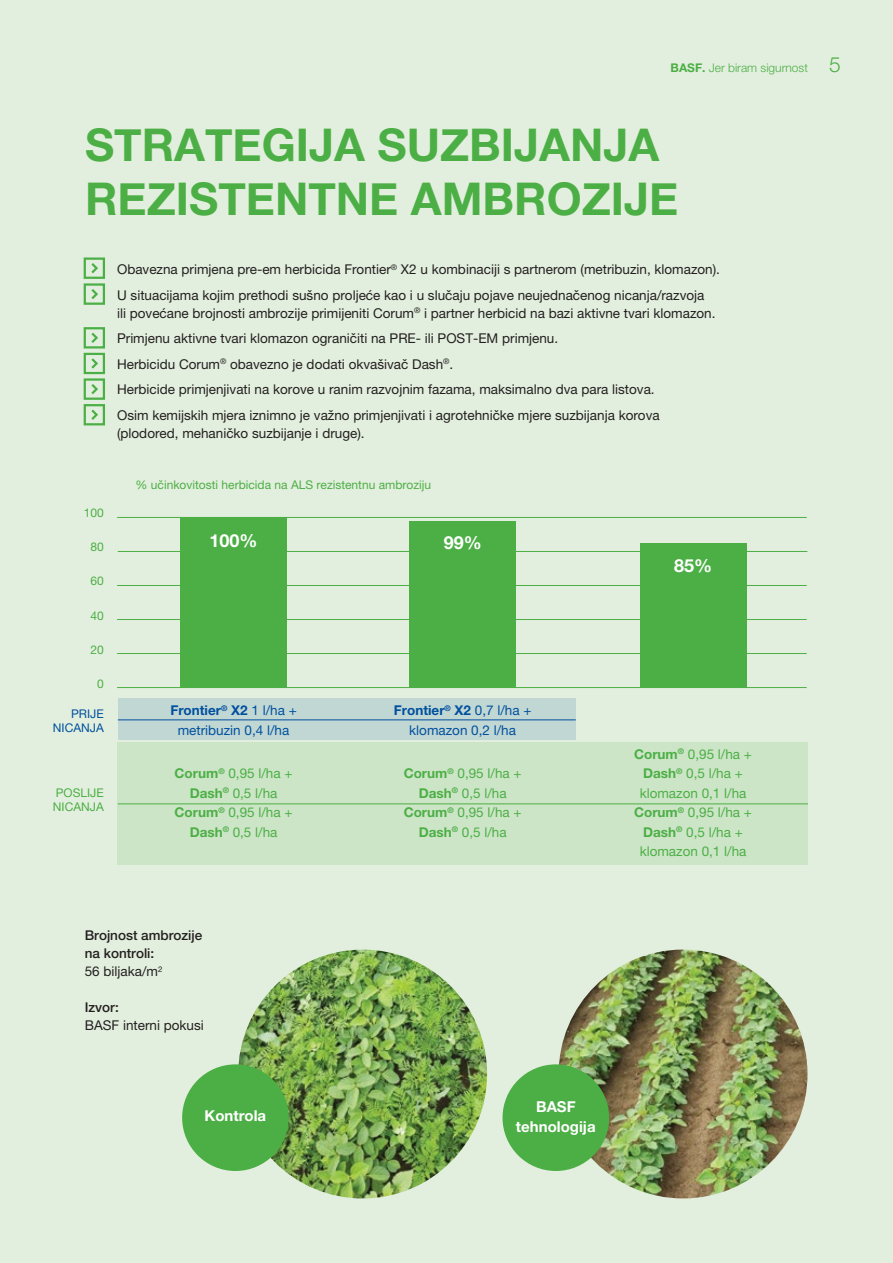
<style>
.page{position:relative;width:893px;height:1263px;background:#e3efde}
.page>*{position:absolute;margin:0;border:0;box-sizing:border-box;transform-origin:0 0}
.t1{font:700 45px/54px "Helvetica Neue";color:#4caf45}
.t2{font:700 18px "Helvetica Neue LT Pro";color:#fff}
.t3{font:700 15px/19.5px "Helvetica Neue LT Pro";color:#fff;text-align:center}
.t4{font:13.5px/25.5px "Helvetica Neue LT Pro";color:#231f20}
.t5{font:13.5px/19.5px "Helvetica Neue LT Pro";color:#4caf45;text-align:center}
.t6{font:13.5px/19.5px "Helvetica Neue LT Pro";color:#00509e;text-align:center}
.t7{font:500 13.5px/18px "Helvetica Neue LT Pro";color:#231f20}
.t8{font:12px/14.4px "Helvetica Neue LT Pro";color:#4caf45}
.t9{font:300 12px "Helvetica Neue LT Pro";color:#4caf45}
.t10{font:12px/14.4px "Helvetica Neue LT Pro";color:#00509e;text-align:right}
.s1{font-weight:700}
.s2{font-size:21px}
.s3{font-weight:400}
</style>
<div class="page">
<img style="left:238px;top:949px;width:249px;height:249px;border-radius:124px">
<div style="left:182px;top:1064px;width:107px;height:107px;background:#4caf45;border-radius:50%"></div>
<img style="left:559px;top:949px;width:248px;height:249px;border-radius:124px">
<div style="left:502px;top:1064px;width:107px;height:107px;background:#4caf45;border-radius:50%"></div>
<div style="left:118px;top:698px;width:458px;height:41px;background:#c1d7d4"></div>
<div style="left:118px;top:743px;width:690px;height:122px;background:#cce5c7"></div>
<hr style="left:117px;top:687px;width:690px;height:1px;background:#4caf45">
<hr style="left:117px;top:653px;width:690px;height:1px;background:#4caf45">
<hr style="left:117px;top:619px;width:690px;height:1px;background:#4caf45">
<hr style="left:117px;top:585px;width:690px;height:1px;background:#4caf45">
<hr style="left:118px;top:551px;width:689px;height:1px;background:#4caf45">
<hr style="left:117px;top:517px;width:690px;height:1px;background:#4caf45">
<hr style="left:118px;top:720px;width:458px;height:1px;background:#00509e">
<hr style="left:118px;top:804px;width:690px;height:1px;background:#4caf45">
<div style="left:640px;top:543px;width:106px;height:144px;background:#4caf45"></div>
<div style="left:409px;top:521px;width:107px;height:166px;background:#4caf45"></div>
<div style="left:180px;top:517px;width:107px;height:170px;background:#4caf45"></div>
<div style="left:84px;top:283px;width:21px;height:22px;border:2px solid #4caf45"></div>
<svg style="left:91px;top:289px;width:7px;height:10px"></svg>
<div style="left:84px;top:327px;width:21px;height:21px;border:2px solid #4caf45"></div>
<svg style="left:91px;top:332px;width:7px;height:11px"></svg>
<div style="left:84px;top:353px;width:21px;height:21px;border:2px solid #4caf45"></div>
<svg style="left:91px;top:358px;width:7px;height:11px"></svg>
<div style="left:84px;top:378px;width:21px;height:22px;border:2px solid #4caf45"></div>
<svg style="left:91px;top:384px;width:7px;height:10px"></svg>
<div style="left:84px;top:404px;width:21px;height:21px;border:2px solid #4caf45"></div>
<svg style="left:91px;top:409px;width:7px;height:11px"></svg>
<div style="left:84px;top:257px;width:21px;height:22px;border:2px solid #4caf45"></div>
<svg style="left:91px;top:263px;width:7px;height:11px"></svg>
<p class="t9" style="left:671px;top:60px;width:172px"><span class="s1">BASF.</span> Jer biram sigurnost <span class="s2">5</span></p>
<h1 class="t1" style="left:85px;top:119px;width:595px">STRATEGIJA SUZBIJANJA<br>REZISTENTNE AMBROZIJE</h1>
<p class="t4" style="left:117px;top:256px;width:604px">Obavezna primjena pre-em herbicida Frontier<sup>®</sup> X2 u kombinaciji s partnerom (metribuzin, klomazon).<br>U situacijama kojim prethodi sušno proljeće kao i u slučaju pojave neujednačenog nicanja/razvoja</p>
<p class="t4" style="left:117px;top:300px;width:600px">ili povećane brojnosti ambrozije primijeniti Corum<sup>®</sup> i partner herbicid na bazi aktivne tvari klomazon.<br>Primjenu aktivne tvari klomazon ograničiti na PRE- ili POST-EM primjenu.<br>Herbicidu Corum<sup>®</sup> obavezno je dodati okvašivač Dash<sup>®</sup>.<br>Herbicide primjenjivati na korove u ranim razvojnim fazama, maksimalno dva para listova.<br>Osim kemijskih mjera iznimno je važno primjenjivati i agrotehničke mjere suzbijanja korova</p>
<p class="t4" style="left:117px;top:420px;width:249px">(plodored, mehaničko suzbijanje i druge).</p>
<p class="t8" style="left:84px;top:506px;width:22px">100</p>
<p class="t8" style="left:91px;top:540px;width:15px">80</p>
<p class="t8" style="left:91px;top:574px;width:15px">60</p>
<p class="t8" style="left:91px;top:608px;width:15px">40</p>
<p class="t8" style="left:91px;top:642px;width:15px">20</p>
<p class="t8" style="left:97px;top:676px;width:8px">0</p>
<p class="t10" style="left:53px;top:706px;width:52px">PRIJE<br>NICANJA</p>
<p class="t8" style="left:53px;top:785px;width:52px">POSLIJE<br>NICANJA</p>
<p class="t8" style="left:136px;top:477px;width:297px">% učinkovitosti herbicida na ALS rezistentnu ambroziju</p>
<h2 class="t2" style="left:210px;top:529px;width:50px">100%</h2>
<h2 class="t2" style="left:444px;top:531px;width:40px">99%</h2>
<p class="t6" style="left:170px;top:701px;width:128px"><span class="s1">Frontier</span><sup>®</sup> <span class="s1">X2</span> 1 l/ha + metribuzin 0,4 l/ha</p>
<p class="t5" style="left:175px;top:764px;width:119px"><span class="s1">Corum</span><sup>®</sup> 0,95 l/ha +<br><span class="s1">Dash</span><sup>®</sup> 0,5 l/ha<br><span class="s1">Corum</span><sup>®</sup> 0,95 l/ha +<br><span class="s1">Dash</span><sup>®</sup> 0,5 l/ha</p>
<p class="t6" style="left:394px;top:701px;width:139px"><span class="s1">Frontier</span><sup>®</sup> <span class="s1">X2</span> 0,7 l/ha + klomazon 0,2 l/ha</p>
<p class="t5" style="left:404px;top:764px;width:119px"><span class="s1">Corum</span><sup>®</sup> 0,95 l/ha +<br><span class="s1">Dash</span><sup>®</sup> 0,5 l/ha<br><span class="s1">Corum</span><sup>®</sup> 0,95 l/ha +<br><span class="s1">Dash</span><sup>®</sup> 0,5 l/ha</p>
<p class="t7" style="left:85px;top:926px;width:119px">Brojnost ambrozije na kontroli:<br><span class="s3">56 biljaka/m</span><sup>2</sup></p>
<p class="t7" style="left:85px;top:998px;width:36px">Izvor:</p>
<p class="t4" style="left:85px;top:1012px;width:121px">BASF interni pokusi</p>
<p class="t3" style="left:205px;top:1106px;width:63px">Kontrola</p>
<p class="t3" style="left:516px;top:1097px;width:81px">BASF tehnologija</p>
<h2 class="t2" style="left:674px;top:554px;width:40px">85%</h2>
<p class="t5" style="left:634px;top:744px;width:119px"><span class="s1">Corum</span><sup>®</sup> 0,95 l/ha +<br><span class="s1">Dash</span><sup>®</sup> 0,5 l/ha + klomazon 0,1 l/ha<br><span class="s1">Corum</span><sup>®</sup> 0,95 l/ha +<br><span class="s1">Dash</span><sup>®</sup> 0,5 l/ha + klomazon 0,1 l/ha</p>
</div>
